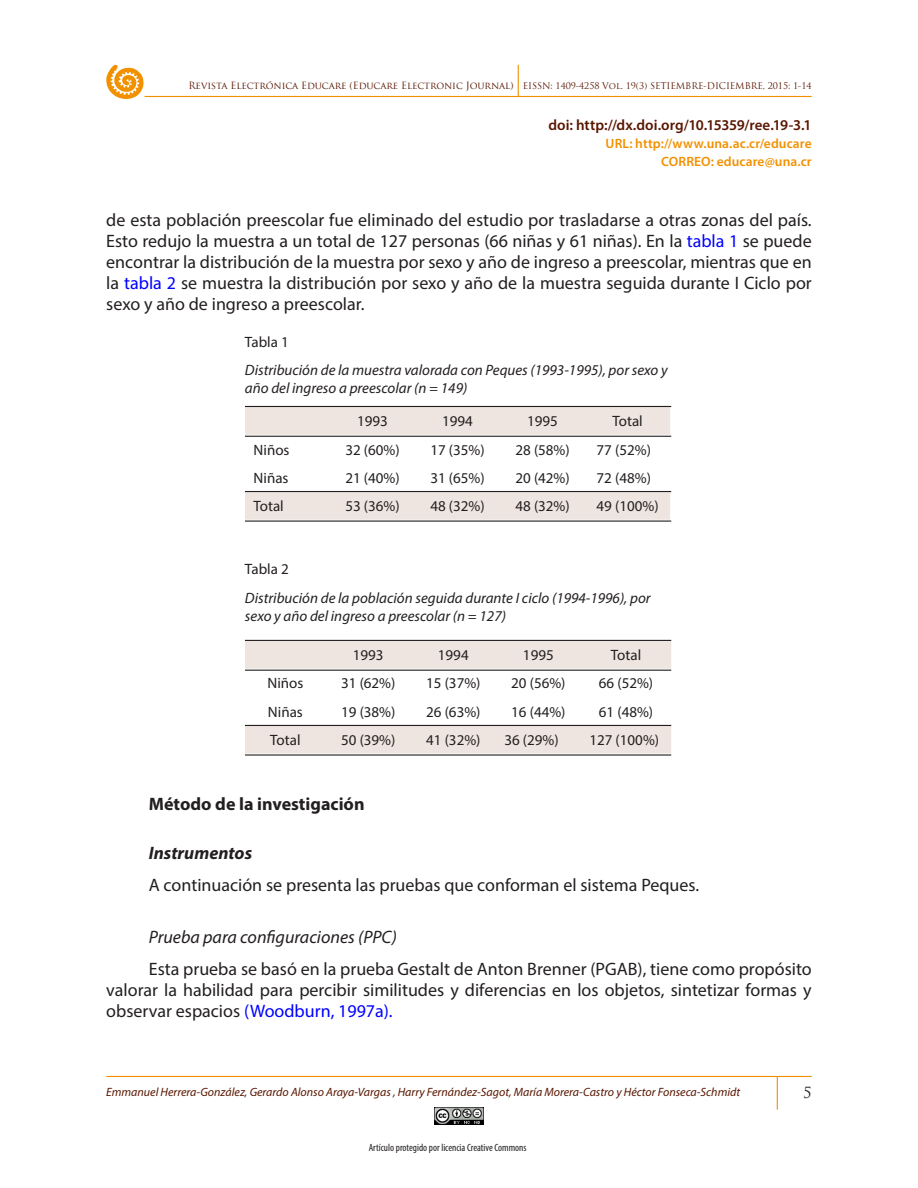
<style>
.page{position:relative;width:918px;height:1188px;background:#fff}
.page>*{position:absolute;margin:0;border:0;box-sizing:border-box;transform-origin:0 0}
.TEXTO{font:18px/21px "Myriad Pro";color:#231f20;text-align:justify}
.SUBTITULO_4{font:italic 18px "Myriad Pro";color:#231f20}
.SUBTITULO_2{font:700 18px "Myriad Pro";color:#231f20}
.SUBTITULO_3{font:italic 700 18px "Myriad Pro";color:#231f20}
.TABLA{font:15px "Myriad Pro";color:#231f20}
.TABLA-TITULO{font:italic 15px/18px "Myriad Pro";color:#231f20}
.t1{font:600 15px "Myriad Pro";color:#591600}
.t2{font:15px "Trajan Pro";color:#231f20}
.t3{font:600 13.5px/18px "Myriad Pro";letter-spacing:.005em;color:#f29100;text-align:right}
.t4{font:italic 12px "Myriad Pro";color:#591600}
.t5{font:condensed 10.5px "Myriad Pro";color:#231f20}
.t6{font:9px "Trajan Pro";letter-spacing:-.01em;color:#591600}
.s1{font-size:9.75px}
.s2{color:#00f}
.s3{color:#fff}
</style>
<div class="page">
<hr style="left:106px;top:1076px;width:706px;height:1px;background:#f29100">
<hr style="left:777px;top:1077px;width:1px;height:33px;background:#f29100">
<hr style="left:145px;top:96px;width:667px;height:1px;background:#f29100">
<hr style="left:518px;top:65px;width:1px;height:32px;background:#f29100">
<svg style="left:106px;top:64px;width:38px;height:35px"></svg>
<img style="left:434px;top:1107px;width:50px;height:18px">
<svg style="left:245px;top:407px;width:425px;height:113px;fill:#f2ebe7"></svg>
<hr style="left:245px;top:406px;width:426px;height:1px;background:#231f20">
<hr style="left:245px;top:436px;width:426px;height:1px;background:#231f20">
<hr style="left:245px;top:491px;width:426px;height:1px;background:#231f20">
<hr style="left:245px;top:521px;width:426px;height:1px;background:#231f20">
<svg style="left:245px;top:641px;width:426px;height:112px;fill:#eee5e3"></svg>
<hr style="left:245px;top:640px;width:426px;height:1px;background:#231f20">
<hr style="left:245px;top:670px;width:426px;height:1px;background:#231f20">
<hr style="left:245px;top:725px;width:426px;height:1px;background:#231f20">
<hr style="left:245px;top:754px;width:426px;height:2px;background:#231f20">
<p class="t6" style="left:188px;top:80px;width:625px"><span class="s1">Revista Electrónica Educare (Educare Electronic Journal)</span> EISSN: 1409-4258 Vol. 19(3) SETIEMBRE-DICIEMBRE, 2015: 1-14</p>
<p class="t1" style="left:548px;top:115px;width:265px">doi: http://dx.doi.org/10.15359/ree.19-3.1</p>
<p class="t3" style="left:606px;top:134px;width:208px">URL: http://www.una.ac.cr/educare<br>CORREO: educare@una.cr</p>
<p class="TEXTO" style="left:106px;top:209px;width:707px">de esta población preescolar fue eliminado del estudio por trasladarse a otras zonas del país.<br>Esto redujo la muestra a un total de 127 personas (66 niñas y 61 niñas). En la <span class="s2">tabla 1</span> se puede encontrar la distribución de la muestra por sexo y año de ingreso a preescolar, mientras que en la <span class="s2">tabla 2</span> se muestra la distribución por sexo y año de la muestra seguida durante I Ciclo por sexo y año de ingreso a preescolar.</p>
<p class="TABLA" style="left:245px;top:332px;width:45px">Tabla 1</p>
<h4 class="TABLA-TITULO" style="left:245px;top:361px;width:424px">Distribución de la muestra valorada con Peques (1993-1995), por sexo y año del ingreso a preescolar (n = 149)</h4>
<p class="TABLA" style="left:357px;top:412px;width:32px">1993</p>
<p class="TABLA" style="left:442px;top:412px;width:32px">1994</p>
<p class="TABLA" style="left:527px;top:412px;width:32px">1995</p>
<p class="TABLA" style="left:612px;top:412px;width:32px">Total</p>
<p class="TABLA" style="left:253px;top:440px;width:38px">Niños</p>
<p class="TABLA" style="left:345px;top:440px;width:56px">32 (60%)</p>
<p class="TABLA" style="left:430px;top:440px;width:56px">17 (35%)</p>
<p class="TABLA" style="left:515px;top:440px;width:56px">28 (58%)</p>
<p class="TABLA" style="left:597px;top:440px;width:64px">77 (52%)<span class="s3">0</span></p>
<p class="TABLA" style="left:253px;top:469px;width:37px">Niñas</p>
<p class="TABLA" style="left:345px;top:469px;width:56px">21 (40%)</p>
<p class="TABLA" style="left:430px;top:469px;width:56px">31 (65%)</p>
<p class="TABLA" style="left:515px;top:469px;width:56px">20 (42%)</p>
<p class="TABLA" style="left:597px;top:469px;width:64px">72 (48%)<span class="s3">0</span></p>
<p class="TABLA" style="left:253px;top:497px;width:32px">Total</p>
<p class="TABLA" style="left:345px;top:497px;width:56px">53 (36%)</p>
<p class="TABLA" style="left:430px;top:497px;width:56px">48 (32%)</p>
<p class="TABLA" style="left:515px;top:497px;width:56px">48 (32%)</p>
<p class="TABLA" style="left:597px;top:497px;width:64px">49 (100%)</p>
<p class="TABLA" style="left:245px;top:560px;width:45px">Tabla 2</p>
<h4 class="TABLA-TITULO" style="left:245px;top:589px;width:407px">Distribución de la población seguida durante I ciclo (1994-1996), por sexo y año del ingreso a preescolar (n = 127)</h4>
<p class="TABLA" style="left:353px;top:646px;width:32px">1993</p>
<p class="TABLA" style="left:438px;top:646px;width:32px">1994</p>
<p class="TABLA" style="left:523px;top:646px;width:32px">1995</p>
<p class="TABLA" style="left:611px;top:646px;width:32px">Total</p>
<p class="TABLA" style="left:267px;top:674px;width:38px">Niños</p>
<p class="TABLA" style="left:341px;top:674px;width:56px">31 (62%)</p>
<p class="TABLA" style="left:426px;top:674px;width:56px">15 (37%)</p>
<p class="TABLA" style="left:511px;top:674px;width:56px">20 (56%)</p>
<p class="TABLA" style="left:599px;top:674px;width:56px">66 (52%)</p>
<p class="TABLA" style="left:268px;top:702px;width:37px">Niñas</p>
<p class="TABLA" style="left:341px;top:702px;width:56px">19 (38%)</p>
<p class="TABLA" style="left:426px;top:702px;width:56px">26 (63%)</p>
<p class="TABLA" style="left:511px;top:702px;width:56px">16 (44%)</p>
<p class="TABLA" style="left:599px;top:702px;width:56px">61 (48%)</p>
<p class="TABLA" style="left:270px;top:731px;width:32px">Total</p>
<p class="TABLA" style="left:341px;top:731px;width:56px">50 (39%)</p>
<p class="TABLA" style="left:426px;top:731px;width:56px">41 (32%)</p>
<p class="TABLA" style="left:504px;top:731px;width:56px">36 (29%)</p>
<p class="TABLA" style="left:589px;top:731px;width:71px">127 (100%)</p>
<h3 class="SUBTITULO_2" style="left:149px;top:793px;width:217px">Método de la investigación</h3>
<h3 class="SUBTITULO_3" style="left:149px;top:841px;width:105px">Instrumentos</h3>
<p class="TEXTO" style="left:149px;top:874px;width:552px">A continuación se presenta las pruebas que conforman el sistema Peques.</p>
<h3 class="SUBTITULO_4" style="left:149px;top:926px;width:250px">Prueba para configuraciones (PPC)</h3>
<p class="TEXTO" style="left:106px;top:958px;width:707px;text-indent:43px">Esta prueba se basó en la prueba Gestalt de Anton Brenner (PGAB), tiene como propósito valorar la habilidad para percibir similitudes y diferencias en los objetos, sintetizar formas y observar espacios <span class="s2">(Woodburn, 1997a).</span></p>
<p class="t4" style="left:106px;top:1085px;width:635px">Emmanuel Herrera-González, Gerardo Alonso Araya-Vargas , Harry Fernández-Sagot, María Morera-Castro y Héctor Fonseca-Schmidt</p>
<p class="t5" style="left:369px;top:1141px;width:159px">Artículo protegido por licencia Creative Commons</p>
<p class="t2" style="left:803px;top:1083px;width:10px">5</p>
</div>
